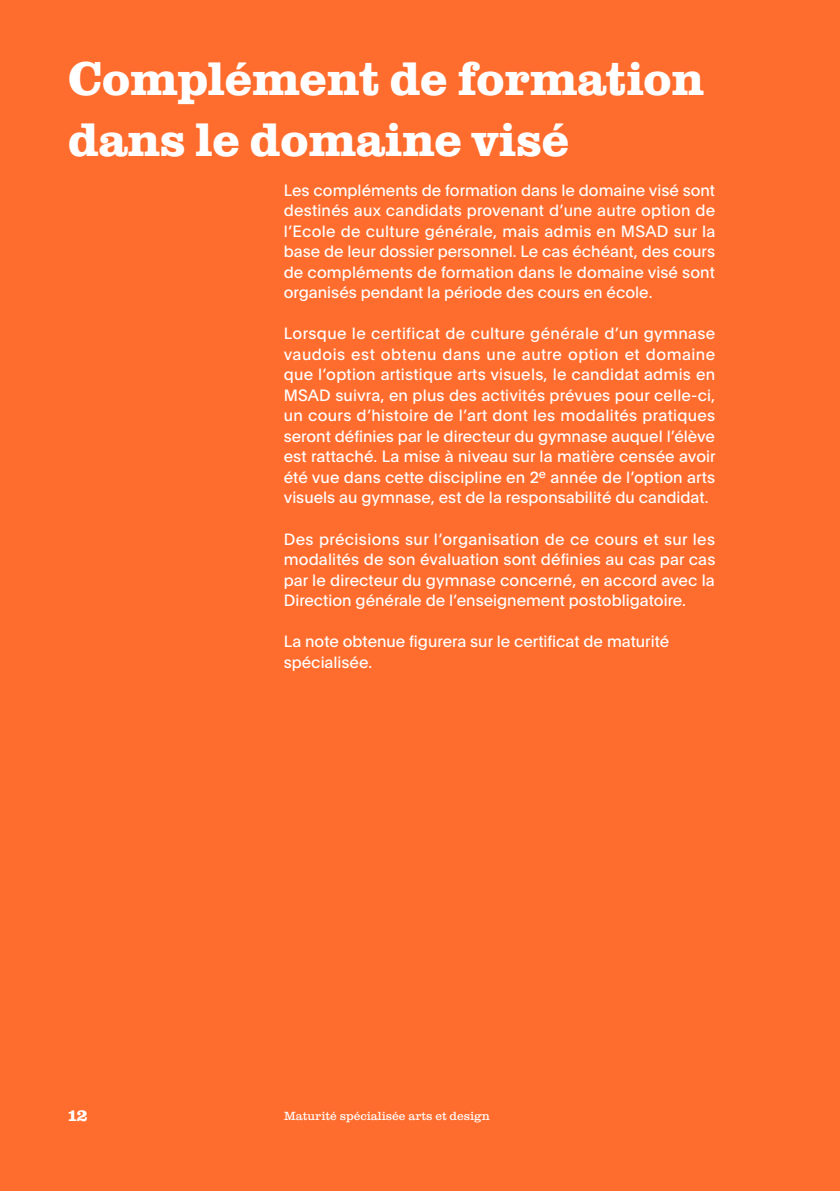
<style>
.page{position:relative;width:840px;height:1191px;background:#fff}
.page>*{position:absolute;margin:0;border:0;box-sizing:border-box;transform-origin:0 0}
.t1{font:700 48px/61px "Clarendon Graphic";color:#fff}
.t2{font:700 17px "Clarendon Graphic";color:#fff}
.t3{font:16px/20.4px "Plain";color:#fff;text-align:justify}
.t4{font:12px "Clarendon Graphic";color:#fff}
</style>
<div class="page">
<div style="left:0;top:0;width:839px;height:1191px;background:#ff6d2e"></div>
<h1 class="t1" style="left:68px;top:46px;width:637px">Complément de formation dans le domaine visé</h1>
<p class="t3" style="left:283px;top:179px;width:433px">Les compléments de formation dans le domaine visé sont destinés aux candidats provenant d’une autre option de l’Ecole de culture générale, mais admis en MSAD sur la base de leur dossier personnel. Le cas échéant, des cours de compléments de formation dans le domaine visé sont organisés pendant la période des cours en école.</p>
<p class="t3" style="left:283px;top:323px;width:433px">Lorsque le certificat de culture générale d’un gymnase vaudois est obtenu dans une autre option et domaine que l’option artistique arts visuels, le candidat admis en MSAD suivra, en plus des activités prévues pour celle-ci, un cours d’histoire de l’art dont les modalités pratiques seront définies par le directeur du gymnase auquel l’élève est rattaché. La mise à niveau sur la matière censée avoir été vue dans cette discipline en 2e année de l’option arts visuels au gymnase, est de la responsabilité du candidat.</p>
<p class="t3" style="left:283px;top:528px;width:433px">Des précisions sur l’organisation de ce cours et sur les modalités de son évaluation sont définies au cas par cas par le directeur du gymnase concerné, en accord avec la Direction générale de l’enseignement postobligatoire.</p>
<p class="t3" style="left:283px;top:630px;width:386px">La note obtenue figurera sur le certificat de maturité spécialisée.</p>
<p class="t2" style="left:68px;top:1103px;width:21px">12</p>
<p class="t4" style="left:283px;top:1107px;width:207px">Maturité spécialisée arts et design</p>
</div>
